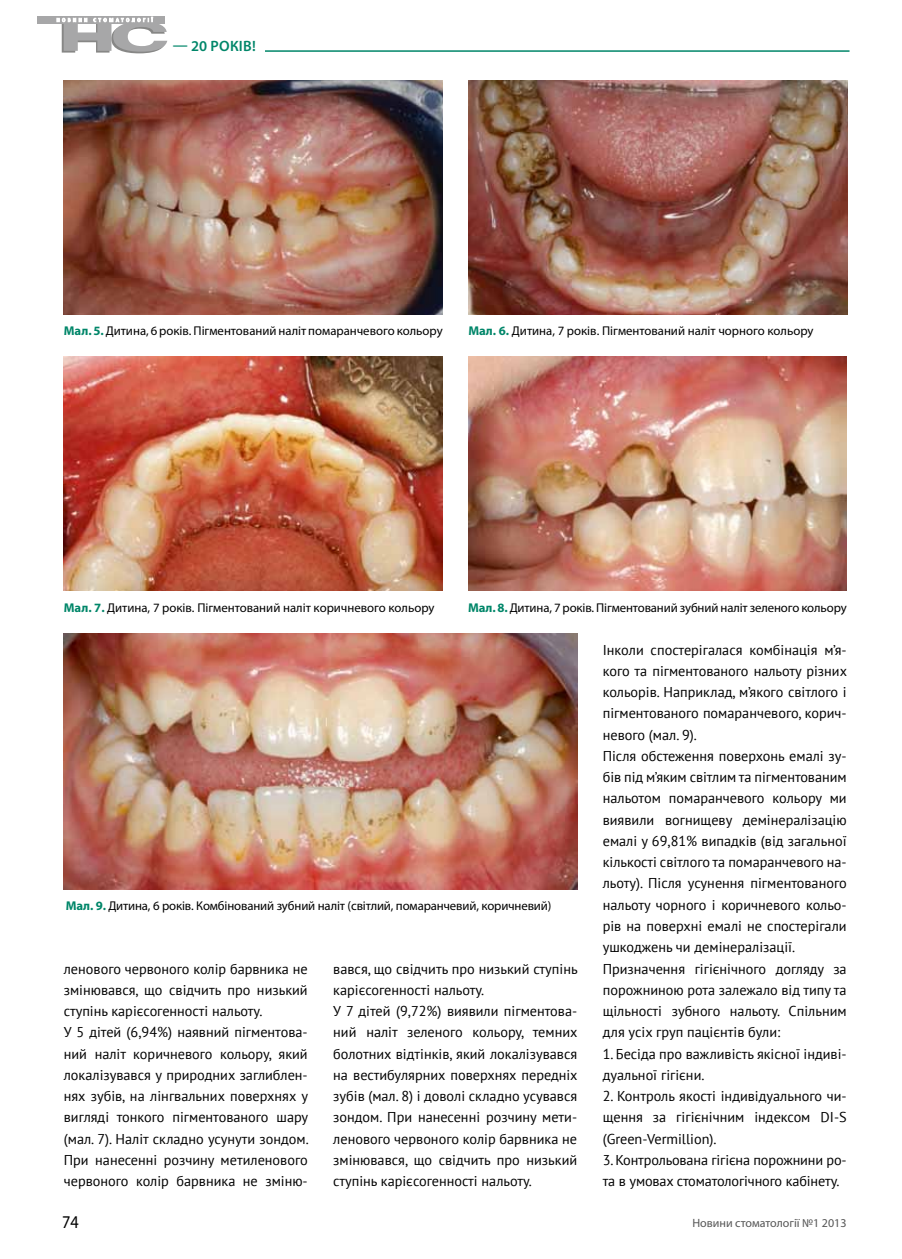
<style>
.page{position:relative;width:902px;height:1259px;background:#fff}
.page>*{position:absolute;margin:0;border:0;box-sizing:border-box;transform-origin:0 0}
.t1{font:18px "Myriad Pro";color:#000;scale:.9 1}
.t2{font:600 15px "Myriad Pro";letter-spacing:.02em;color:#008669}
.t3{font:14.25px/21.3px "PT Sans";color:#000}
.t4{font:12.75px "Myriad Pro";letter-spacing:-.005em;color:#000}
.t5{font:12px "Myriad Pro";color:#565656}
.s1{font-weight:700;color:#008669}
</style>
<div class="page">
<hr style="left:91px;top:50px;width:758px;height:2px;background:#008669">
<div style="left:64px;top:40px;width:200px;height:27px;background:#fff"></div>
<div style="left:37px;top:16px;width:128px;height:8px;background:#a7a7a8"></div>
<svg style="left:57px;top:17px;width:110px;height:36px"></svg>
<img style="left:64px;top:81px;width:378px;height:233px">
<img style="left:468px;top:81px;width:379px;height:233px">
<img style="left:64px;top:357px;width:378px;height:234px">
<img style="left:468px;top:357px;width:378px;height:234px">
<img style="left:64px;top:633px;width:513px;height:256px">
<p class="t2" style="left:173px;top:38px;width:84px">— 20 років!</p>
<p class="t4" style="left:64px;top:323px;width:380px"><span class="s1">Мал. 5.</span> Дитина, 6 років. Пігментований наліт помаранчевого кольору</p>
<p class="t4" style="left:468px;top:323px;width:346px"><span class="s1">Мал. 6.</span> Дитина, 7 років. Пігментований наліт чорного кольору</p>
<p class="t4" style="left:64px;top:600px;width:372px"><span class="s1">Мал. 7.</span> Дитина, 7 років. Пігментований наліт коричневого кольору</p>
<p class="t4" style="left:468px;top:600px;width:380px"><span class="s1">Мал. 8.</span> Дитина, 7 років. Пігментований зубний наліт зеленого кольору</p>
<p class="t4" style="left:66px;top:897px;width:487px"><span class="s1">Мал. 9.</span> Дитина, 6 років. Комбінований зубний наліт (світлий, помаранчевий, коричневий)</p>
<p class="t3" style="left:64px;top:957px;width:246px">ленового червоного колір барвника не змінювався, що свідчить про низький ступінь карієсогенності нальоту.<br>У 5 дітей (6,94%) наявний пігментова&shy;ний наліт коричневого кольору, який локалізувався у природних заглиблен&shy;нях зубів, на лінгвальних поверхнях у вигляді тонкого пігментованого шару (мал. 7). Наліт складно усунути зондом.<br>При нанесенні розчину метиленового червоного колір барвника не зміню-</p>
<p class="t3" style="left:333px;top:957px;width:246px">вався, що свідчить про низький ступінь карієсогенності нальоту.<br>У 7 дітей (9,72%) виявили пігментова&shy;ний наліт зеленого кольору, темних болотних відтінків, який локалізувався на вестибулярних поверхнях передніх зубів (мал. 8) і доволі складно усувався зондом. При нанесенні розчину мети&shy;ленового червоного колір барвника не змінювався, що свідчить про низький ступінь карієсогенності нальоту.</p>
<p class="t3" style="left:602px;top:638px;width:246px">Інколи спостерігалася комбінація м’я&shy;кого та пігментованого нальоту різних кольорів. Наприклад, м’якого світлого і пігментованого помаранчевого, корич&shy;невого (мал. 9).<br>Після обстеження поверхонь емалі зу&shy;бів під м’яким світлим та пігментованим нальотом помаранчевого кольору ми виявили вогнищеву демінералізацію емалі у 69,81% випадків (від загальної кількості світлого та помаранчевого на&shy;льоту). Після усунення пігментованого нальоту чорного і коричневого кольо&shy;рів на поверхні емалі не спостерігали ушкоджень чи демінералізації.<br>Призначення гігієнічного догляду за порожниною рота залежало від типу та щільності зубного нальоту. Спільним для усіх груп пацієнтів були:</p>
<p class="t3" style="left:602px;top:1042px;width:245px">1. Бесіда про важливість якісної індиві&shy;дуальної гігієни.</p>
<p class="t3" style="left:602px;top:1085px;width:245px;text-align:justify">2. Контроль якості індивідуального чи&shy;щення за гігієнічним індексом DI-S (Green-Vermillion).</p>
<p class="t3" style="left:602px;top:1149px;width:245px">3. Контрольована гігієна порожнини ро&shy;та в умовах стоматологічного кабінету.</p>
<p class="t1" style="left:62px;top:1211px;width:20px">74</p>
<p class="t5" style="left:692px;top:1215px;width:156px">Новини стоматології №1 2013</p>
</div>
